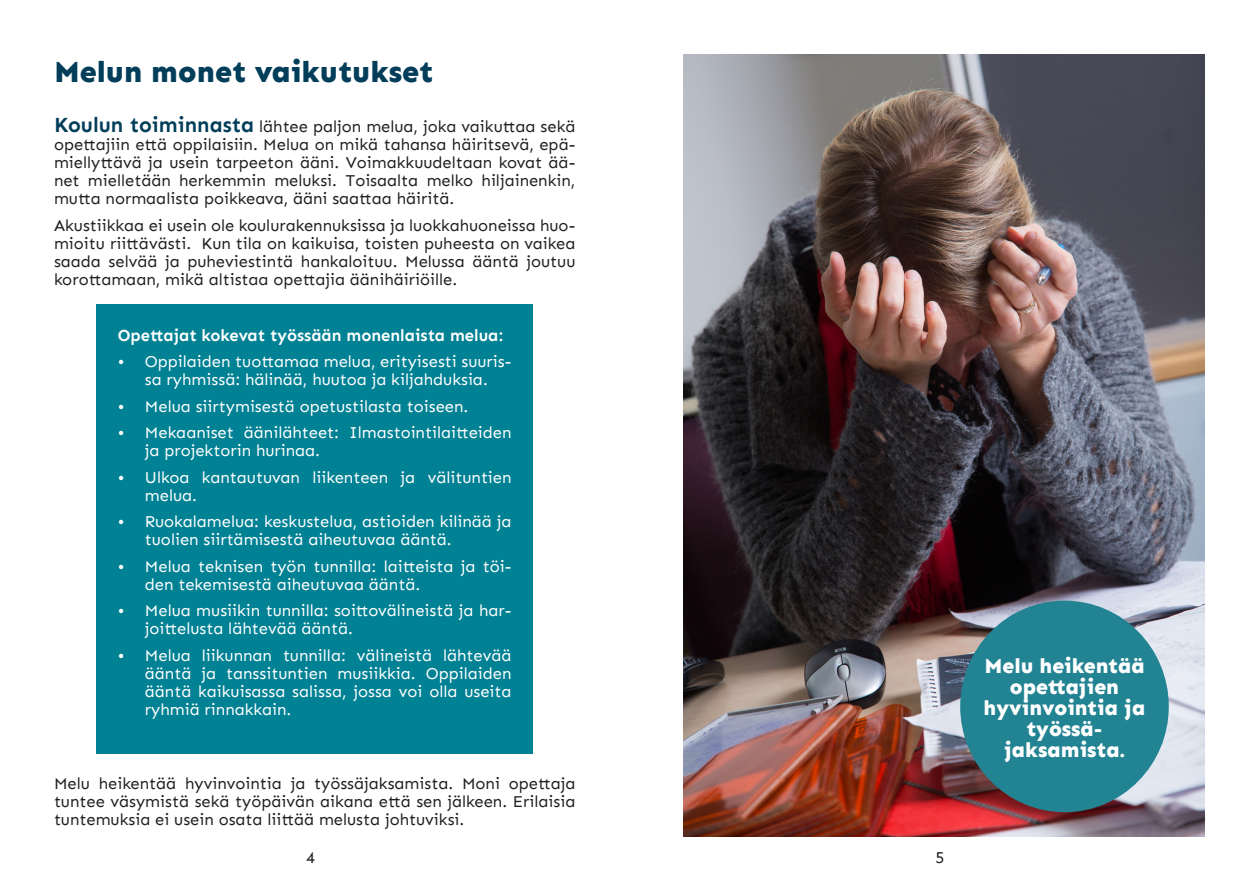
<style>
.page{position:relative;width:1259px;height:893px;background:#fff}
.page>*{position:absolute;margin:0;border:0;box-sizing:border-box;transform-origin:0 0}
.pääots{font:800 30px "Sen";color:#023e59}
.Leipis1{font:800 21px/21px "Sen";color:#fff;text-align:center}
.Leipis1-2{font:16.5px/18px "Sen";color:#231f20;text-align:justify}
.t1{font:16.5px/18px "Sen";color:#fff}
.Leipis1-3{font:700 16.5px "Sen";color:#fff}
.s1{font-weight:700;font-size:21px;color:#023e59}
</style>
<div class="page">
<div style="left:97px;top:304px;width:436px;height:450px;background:#008194"></div>
<img style="left:683px;top:54px;width:522px;height:782px">
<div style="left:960px;top:601px;width:208px;height:211px;background:#228392;border-radius:50%"></div>
<p class="pääots" style="left:54px;top:55px;width:381px">Melun monet vaikutukset</p>
<p class="Leipis1-2" style="left:54px;top:118px;width:523px"><span class="s1">Koulun toiminnasta</span> lähtee paljon melua, joka vaikuttaa sekä opettajiin että oppilaisiin. Melua on mikä tahansa häiritsevä, epä&shy;miellyttävä ja usein tarpeeton ääni. Voimakkuudeltaan kovat ää&shy;net mielletään herkemmin meluksi. Toisaalta melko hiljainenkin, mutta normaalista poikkeava, ääni saattaa häiritä.</p>
<p class="Leipis1-2" style="left:54px;top:216px;width:523px">Akustiikkaa ei usein ole koulurakennuksissa ja luokkahuoneissa huo&shy;mioitu riittävästi. Kun tila on kaikuisa, toisten puheesta on vaikea saada selvää ja puheviestintä hankaloituu. Melussa ääntä joutuu korottamaan, mikä altistaa opettajia äänihäiriöille.</p>
<p class="Leipis1-3" style="left:118px;top:326px;width:387px">Opettajat kokevat työssään monenlaista melua:</p>
<p class="t1" style="left:118px;top:353px;width:395px;text-align:center">• Oppilaiden tuottamaa melua, erityisesti suuris&shy;sa ryhmissä: hälinää, huutoa ja kiljahduksia.</p>
<p class="t1" style="left:118px;top:397px;width:352px">• Melua siirtymisestä opetustilasta toiseen.</p>
<p class="t1" style="left:145px;top:424px;width:368px;text-indent:-27px">• Mekaaniset äänilähteet: Ilmastointilaitteiden ja projektorin hurinaa.</p>
<p class="t1" style="left:145px;top:468px;width:368px;text-indent:-27px">• Ulkoa kantautuvan liikenteen ja välituntien melua.</p>
<p class="t1" style="left:145px;top:513px;width:368px;text-indent:-27px">• Ruokalamelua: keskustelua, astioiden kilinää ja tuolien siirtämisestä aiheutuvaa ääntä.</p>
<p class="t1" style="left:145px;top:557px;width:368px;text-indent:-27px">• Melua teknisen työn tunnilla: laitteista ja töi&shy;den tekemisestä aiheutuvaa ääntä.</p>
<p class="t1" style="left:145px;top:602px;width:368px;text-indent:-27px">• Melua musiikin tunnilla: soittovälineistä ja har&shy;joittelusta lähtevää ääntä.</p>
<p class="t1" style="left:145px;top:646px;width:368px;text-align:justify;text-indent:-27px">• Melua liikunnan tunnilla: välineistä lähtevää ääntä ja tanssituntien musiikkia. Oppilaiden ääntä kaikuisassa salissa, jossa voi olla useita ryhmiä rinnakkain.</p>
<p class="Leipis1" style="left:983px;top:656px;width:163px">Melu heikentää opettajien hyvinvointia ja työssä&shy;jaksamista.</p>
<p class="Leipis1-2" style="left:54px;top:774px;width:523px">Melu heikentää hyvinvointia ja työssäjaksamista. Moni opettaja tuntee väsymistä sekä työpäivän aikana että sen jälkeen. Erilaisia tuntemuksia ei usein osata liittää melusta johtuviksi.</p>
<p class="Leipis1-2" style="left:306px;top:848px;width:10px">4</p>
<p class="Leipis1-2" style="left:935px;top:848px;width:10px">5</p>
</div>
